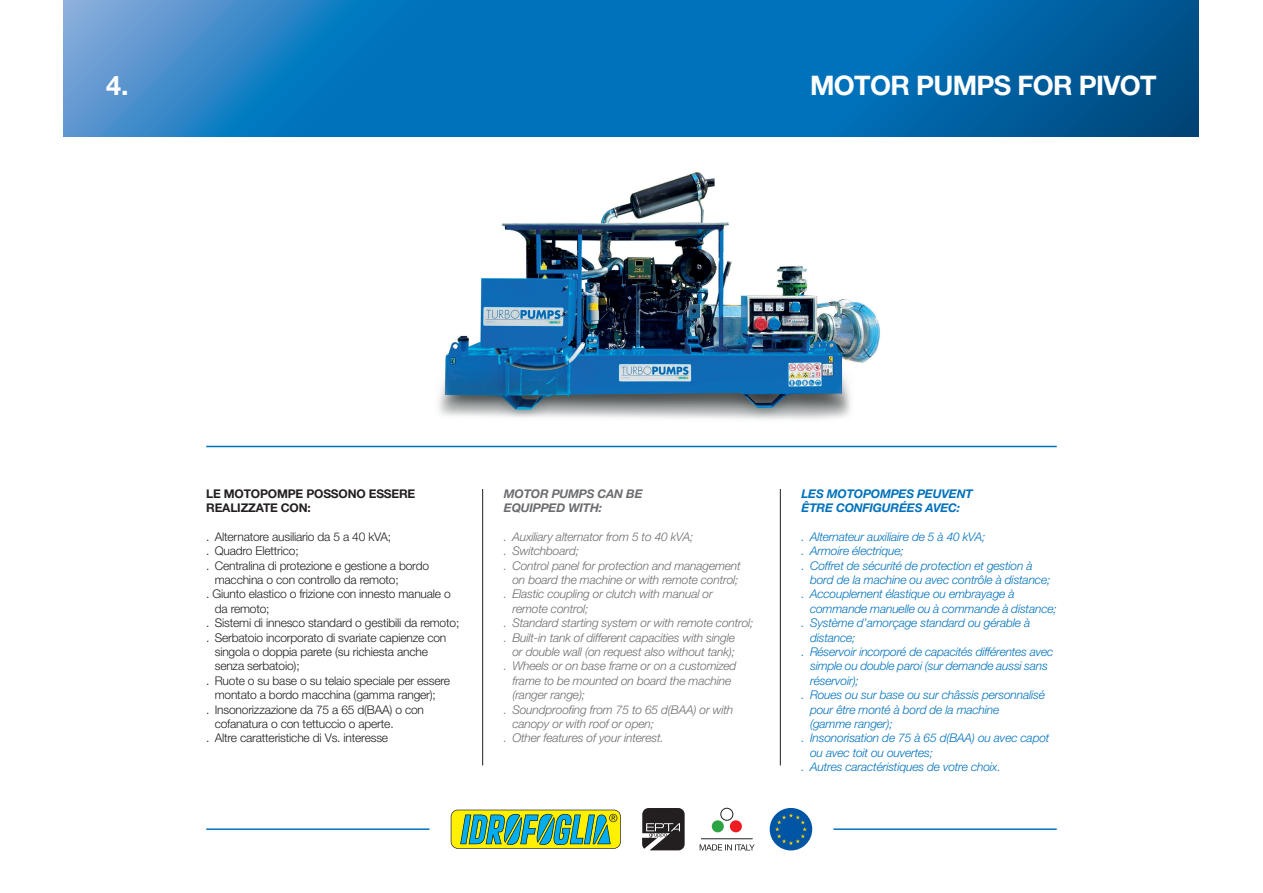
<style>
.page{position:relative;width:1263px;height:893px;background:#fff}
.page>*{position:absolute;margin:0;border:0;box-sizing:border-box;transform-origin:0 0}
.t1{font:700 27px "Helvetica Neue LT Std";letter-spacing:-.025em;color:#fff}
.t2{font:italic 300 12px/14.4px "Helvetica Neue LT Std";letter-spacing:-.015em;color:#0072bc}
.t3{font:300 12px/14.4px "Helvetica Neue LT Std";letter-spacing:-.015em;color:#231f20}
.t4{font:italic 300 12px "Helvetica Neue LT Std";letter-spacing:-.015em;color:#6c6d70}
.t5{font:italic 700 12px "Helvetica Neue LT Std";letter-spacing:-.015em;color:#0072bc}
.t6{font:700 12px "Helvetica Neue LT Std";letter-spacing:-.015em;color:#231f20}
.t7{font:italic 700 12px "Helvetica Neue LT Std";letter-spacing:-.015em;color:#6c6d70}
</style>
<div class="page">
<hr style="left:206px;top:446px;width:851px;height:1px;background:#0072bc">
<hr style="left:206px;top:828px;width:223px;height:2px;background:#0072bc">
<hr style="left:833px;top:828px;width:224px;height:2px;background:#0072bc">
<svg style="left:700px;top:844px;width:55px;height:6px"></svg>
<div style="left:712px;top:820px;width:12px;height:12px;background:#2da343;border-radius:50%"></div>
<div style="left:720px;top:808px;width:13px;height:13px;border:1px solid #231f20;border-radius:50%"></div>
<div style="left:730px;top:820px;width:12px;height:12px;background:#ee1d23;border-radius:50%"></div>
<hr style="left:701px;top:838px;width:52px;height:1px;background:#231f20">
<svg style="left:642px;top:808px;width:43px;height:42px;background:#4a4747"></svg>
<div style="left:770px;top:808px;width:42px;height:42px;background:#0155a5;border-radius:50%"></div>
<svg style="left:775px;top:813px;width:32px;height:32px"></svg>
<svg style="left:451px;top:810px;width:170px;height:39px;background:#81b95e"></svg>
<svg style="left:64px;top:0;width:1134px;height:136px;background:#0e72b6"></svg>
<img style="left:438px;top:172px;width:442px;height:248px">
<hr style="left:482px;top:489px;width:1px;height:276px;background:#231f20">
<hr style="left:780px;top:489px;width:1px;height:276px;background:#231f20">
<p class="t1" style="left:106px;top:68px;width:24px">4.</p>
<p class="t1" style="left:810px;top:68px;width:348px">MOTOR PUMPS FOR PIVOT</p>
<p class="t6" style="left:206px;top:486px;width:211px">LE MOTOPOMPE POSSONO ESSERE</p>
<p class="t6" style="left:206px;top:500px;width:106px">REALIZZATE CON:</p>
<p class="t3" style="left:206px;top:529px;width:187px">. Alternatore ausiliario da 5 a 40 kVA;</p>
<p class="t3" style="left:206px;top:543px;width:94px">. Quadro Elettrico;</p>
<p class="t3" style="left:206px;top:558px;width:224px">. Centralina di protezione e gestione a bordo</p>
<p class="t3" style="left:215px;top:572px;width:185px">macchina o con controllo da remoto;</p>
<p class="t3" style="left:215px;top:587px;width:238px;text-indent:-9px">. Giunto elastico o frizione con innesto manuale o da remoto;</p>
<p class="t3" style="left:206px;top:615px;width:255px">. Sistemi di innesco standard o gestibili da remoto;</p>
<p class="t3" style="left:206px;top:630px;width:242px">. Serbatoio incorporato di svariate capienze con</p>
<p class="t3" style="left:215px;top:644px;width:215px">singola o doppia parete (su richiesta anche</p>
<p class="t3" style="left:215px;top:659px;width:86px">senza serbatoio);</p>
<p class="t3" style="left:206px;top:673px;width:245px">. Ruote o su base o su telaio speciale per essere</p>
<p class="t3" style="left:215px;top:687px;width:223px">montato a bordo macchina (gamma ranger);</p>
<p class="t3" style="left:206px;top:702px;width:219px">. Insonorizzazione da 75 a 65 d(BAA) o con</p>
<p class="t3" style="left:215px;top:716px;width:180px">cofanatura o con tettuccio o aperte.</p>
<p class="t3" style="left:206px;top:731px;width:183px">. Altre caratteristiche di Vs. interesse</p>
<p class="t7" style="left:504px;top:486px;width:140px">MOTOR PUMPS CAN BE</p>
<p class="t7" style="left:504px;top:500px;width:100px">EQUIPPED WITH:</p>
<p class="t4" style="left:504px;top:529px;width:191px">. Auxiliary alternator from 5 to 40 kVA;</p>
<p class="t4" style="left:504px;top:544px;width:77px">. Switchboard;</p>
<p class="t4" style="left:504px;top:558px;width:238px">. Control panel for protection and management</p>
<p class="t4" style="left:512px;top:573px;width:228px">on board the machine or with remote control;</p>
<p class="t4" style="left:504px;top:587px;width:210px">. Elastic coupling or clutch with manual or</p>
<p class="t4" style="left:512px;top:601px;width:78px">remote control;</p>
<p class="t4" style="left:504px;top:616px;width:251px">. Standard starting system or with remote control;</p>
<p class="t4" style="left:504px;top:630px;width:232px">. Built-in tank of different capacities with single</p>
<p class="t4" style="left:512px;top:645px;width:224px">or double wall (on request also without tank);</p>
<p class="t4" style="left:504px;top:659px;width:234px">. Wheels or on base frame or on a customized</p>
<p class="t4" style="left:512px;top:673px;width:220px">frame to be mounted on board the machine</p>
<p class="t4" style="left:512px;top:688px;width:74px">(ranger range);</p>
<p class="t4" style="left:504px;top:702px;width:231px">. Soundproofing from 75 to 65 d(BAA) or with</p>
<p class="t4" style="left:512px;top:717px;width:143px">canopy or with roof or open;</p>
<p class="t4" style="left:504px;top:731px;width:161px">. Other features of your interest.</p>
<p class="t5" style="left:801px;top:486px;width:173px">LES MOTOPOMPES PEUVENT</p>
<p class="t5" style="left:801px;top:500px;width:160px">ÊTRE CONFIGURÉES AVEC:</p>
<p class="t2" style="left:801px;top:529px;width:185px">. Alternateur auxiliaire de 5 à 40 kVA;</p>
<p class="t2" style="left:801px;top:544px;width:104px">. Armoire électrique;</p>
<p class="t2" style="left:801px;top:558px;width:233px">. Coffret de sécurité de protection et gestion à</p>
<p class="t2" style="left:810px;top:572px;width:242px">bord de la machine ou avec contrôle à distance;</p>
<p class="t2" style="left:801px;top:587px;width:214px">. Accouplement élastique ou embrayage à</p>
<p class="t2" style="left:810px;top:601px;width:248px">commande manuelle ou à commande à distance;</p>
<p class="t2" style="left:801px;top:616px;width:230px">. Système d’amorçage standard ou gérable à</p>
<p class="t2" style="left:810px;top:630px;width:47px">distance;</p>
<p class="t2" style="left:810px;top:644px;width:245px;text-indent:-9px">. Réservoir incorporé de capacités différentes avec simple ou double paroi (sur demande aussi sans réservoir);</p>
<p class="t2" style="left:801px;top:688px;width:245px">. Roues ou sur base ou sur châssis personnalisé</p>
<p class="t2" style="left:810px;top:702px;width:191px">pour être monté à bord de la machine</p>
<p class="t2" style="left:810px;top:716px;width:84px">(gamme ranger);</p>
<p class="t2" style="left:801px;top:731px;width:249px">. Insonorisation de 75 à 65 d(BAA) ou avec capot</p>
<p class="t2" style="left:810px;top:745px;width:125px">ou avec toit ou ouvertes;</p>
<p class="t2" style="left:801px;top:760px;width:201px">. Autres caractéristiques de votre choix.</p>
</div>
